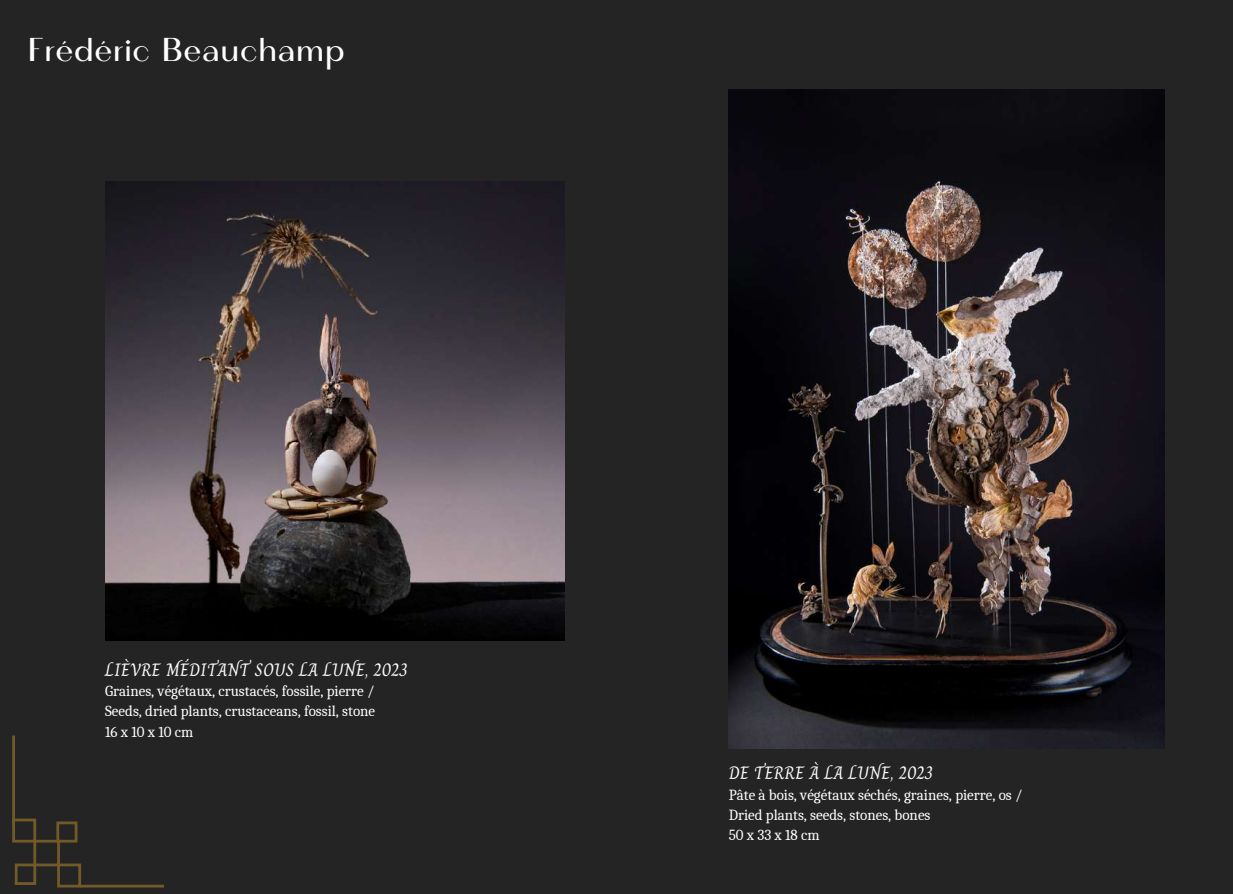
<style>
.page{position:relative;width:1233px;height:894px;background:#fff}
.page>*{position:absolute;margin:0;border:0;box-sizing:border-box;transform-origin:0 0}
.t1{font:33px "Calmius Sans High";color:#fff}
.t2{font:18px "Charm";color:#fff}
.t3{font:15px/20.2px "Caladea";color:#fff;text-align:justify}
</style>
<div class="page">
<div style="left:0;top:0;width:1233px;height:893px;background:#242424"></div>
<img style="left:729px;top:89px;width:435px;height:658px">
<hr style="left:80px;top:884px;width:84px;height:3px;background:#c1902d">
<hr style="left:12px;top:735px;width:3px;height:90px;background:#c1902d">
<img style="left:105px;top:181px;width:459px;height:459px">
<h1 class="t1" style="left:28px;top:30px;width:319px">Frédéric Beauchamp</h1>
<p class="t2" style="left:105px;top:655px;width:304px">LIÈVRE MÉDITANT SOUS LA LUNE, 2023</p>
<p class="t3" style="left:105px;top:681px;width:272px">Graines, végétaux, crustacés, fossile, pierre / Seeds, dried plants, crustaceans, fossil, stone 16x10x10cm</p>
<p class="t2" style="left:729px;top:759px;width:205px">DE TERRE À LA LUNE, 2023</p>
<p class="t3" style="left:729px;top:784px;width:295px;text-align:left">Pâte à bois, végétaux séchés, graines, pierre, os /<br>Dried plants, seeds, stones, bones<br>50x33x18cm</p>
</div>
